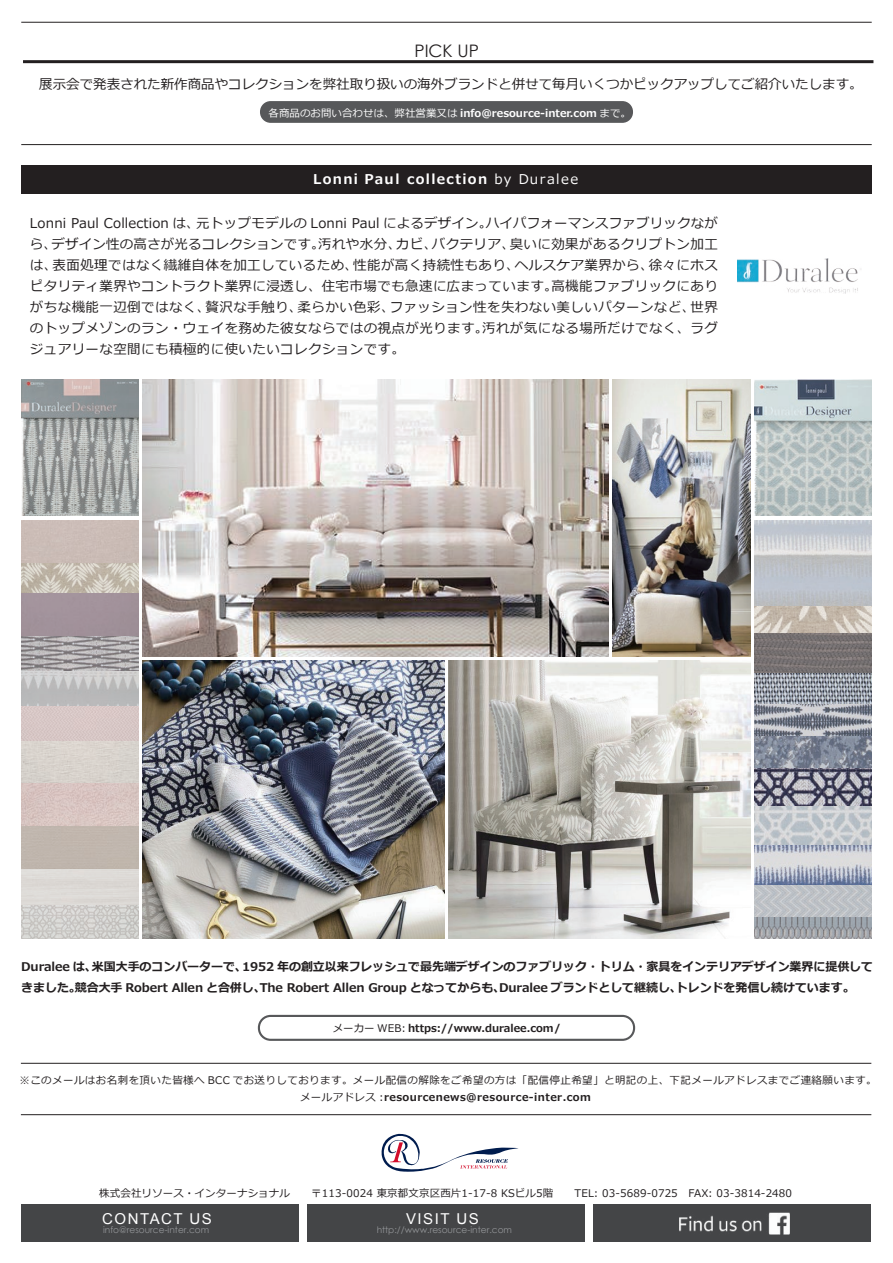
<style>
.page{position:relative;width:893px;height:1263px;background:#fff}
.page>*{position:absolute;margin:0;border:0;box-sizing:border-box;transform-origin:0 0}
.t1{font:17.25px "Century Gothic";color:#231f20}
.t2{font:15px "Arial";letter-spacing:.1em;color:#fff}
.t3{font:13.5px/21px "Meiryo";color:#231f20;text-align:justify}
.t4{font:700 13.5px "Meiryo";letter-spacing:.1em;color:#fff}
.t5{font:700 12px/21px "Meiryo";letter-spacing:-.005em;color:#231f20}
.t6{font:10.5px/16.5px "Meiryo";letter-spacing:.04em;color:#231f20;text-align:center}
.t7{font:10.5px "Meiryo";letter-spacing:.01em;color:#231f20}
.t8{font:700 10.5px "Meiryo";color:#fff}
.t9{font:700 10.5px "Meiryo";color:#231f20}
.t10{font:9px "Century Gothic";color:#939598}
.s1{font-weight:400}
.s2{font-weight:700}
</style>
<div class="page">
<img style="left:755px;top:379px;width:117px;height:137px">
<img style="left:21px;top:379px;width:117px;height:137px">
<img style="left:755px;top:916px;width:117px;height:22px">
<img style="left:755px;top:884px;width:117px;height:32px">
<img style="left:755px;top:844px;width:117px;height:40px">
<img style="left:755px;top:806px;width:117px;height:38px">
<img style="left:755px;top:768px;width:117px;height:38px">
<img style="left:755px;top:735px;width:117px;height:33px">
<img style="left:755px;top:703px;width:117px;height:32px">
<img style="left:755px;top:672px;width:117px;height:31px">
<img style="left:755px;top:633px;width:117px;height:39px">
<img style="left:755px;top:605px;width:117px;height:28px">
<img style="left:755px;top:520px;width:117px;height:85px">
<img style="left:21px;top:904px;width:117px;height:34px">
<div style="left:21px;top:825px;width:117px;height:44px;background:#c0b6ad"></div>
<img style="left:21px;top:783px;width:117px;height:42px">
<div style="left:21px;top:741px;width:117px;height:42px;background:#d8d3cd"></div>
<div style="left:21px;top:705px;width:117px;height:36px;background:#d7c7c6"></div>
<img style="left:21px;top:670px;width:117px;height:35px">
<img style="left:21px;top:636px;width:117px;height:34px">
<img style="left:21px;top:562px;width:117px;height:31px">
<div style="left:21px;top:520px;width:117px;height:42px;background:#cabcb6"></div>
<img style="left:142px;top:661px;width:302px;height:277px">
<img style="left:449px;top:661px;width:301px;height:277px">
<img style="left:142px;top:379px;width:466px;height:278px">
<img style="left:612px;top:379px;width:138px;height:278px">
<img style="left:737px;top:258px;width:124px;height:35px">
<div style="left:21px;top:165px;width:851px;height:29px;background:#231f20"></div>
<svg style="left:258px;top:1015px;width:377px;height:26px"></svg>
<hr style="left:21px;top:22px;width:851px;height:1px;background:#231f20">
<hr style="left:23px;top:60px;width:850px;height:3px;background:#231f20">
<hr style="left:21px;top:144px;width:851px;height:1px;background:#231f20">
<div style="left:260px;top:101px;width:373px;height:22px;background:#57585a;border-radius:11px"></div>
<hr style="left:21px;top:1063px;width:850px;height:1px;background:#231f20">
<hr style="left:21px;top:1114px;width:850px;height:1px;background:#231f20">
<svg style="left:381px;top:1133px;width:137px;height:39px"></svg>
<div style="left:594px;top:1204px;width:277px;height:38px;background:#444547"></div>
<img style="left:679px;top:1212px;width:111px;height:22px">
<div style="left:21px;top:1204px;width:278px;height:38px;background:#444547"></div>
<div style="left:307px;top:1204px;width:278px;height:38px;background:#444547"></div>
<p class="t1" style="left:414px;top:39px;width:66px">PICK UP</p>
<p class="t3" style="left:39px;top:74px;width:825px">展示会で発表された新作商品やコレクションを弊社取り扱いの海外ブランドと併せて毎月いくつかピックアップしてご紹介いたします。</p>
<p class="t8" style="left:269px;top:105px;width:364px"><span class="s1">各商品のお問い合わせは、弊社営業又は</span> info@resource-inter.com <span class="s1">まで。</span></p>
<p class="t4" style="left:313px;top:170px;width:266px">Lonni Paul collection <span class="s1">by Duralee</span></p>
<p class="t3" style="left:30px;top:213px;width:689px">Lonni Paul Collection は、元トップモデルの Lonni Paul によるデザイン。ハイパフォーマンスファブリックながら、デザイン性の高さが光るコレクションです。汚れや水分、カビ、バクテリア、臭いに効果があるクリプトン加工は、表面処理ではなく繊維自体を加工しているため、性能が高く持続性もあり、ヘルスケア業界から、徐々にホスピタリティ業界やコントラクト業界に浸透し、住宅市場でも急速に広まっています。高機能ファブリックにありがちな機能一辺倒ではなく、贅沢な手触り、柔らかい色彩、ファッション性を失わない美しいパターンなど、世界のトップメゾンのラン・ウェイを務めた彼女ならではの視点が光ります。汚れが気になる場所だけでなく、ラグジュアリーな空間にも積極的に使いたいコレクションです。</p>
<p class="t5" style="left:21px;top:957px;width:853px">Duralee は、米国大手のコンバーターで、1952 年の創立以来フレッシュで最先端デザインのファブリック・トリム・家具をインテリアデザイン業界に提供してきました。競合大手 Robert Allen と合併し、The Robert Allen Group となってからも、Duralee ブランドとして継続し、トレンドを発信し続けています。</p>
<p class="t9" style="left:333px;top:1021px;width:229px"><span class="s1">メーカー WEB:</span> https://www.duralee.com/</p>
<p class="t6" style="left:19px;top:1072px;width:859px">※このメールはお名刺を頂いた皆様へ BCC でお送りしております。メール配信の解除をご希望の方は「配信停止希望」と明記の上、下記メールアドレスまでご連絡願います。メールアドレス :<span class="s2">resourcenews@resource-inter.com</span></p>
<p class="t7" style="left:99px;top:1185px;width:694px">株式会社リソース・インターナショナル　　〒113-0024 東京都文京区西片1-17-8 KSビル5階　　TEL: 03-5689-0725　FAX: 03-3814-2480</p>
<p class="t2" style="left:102px;top:1208px;width:111px">CONTACT US</p>
<p class="t10" style="left:103px;top:1223px;width:108px">info@resource-inter.com</p>
<p class="t2" style="left:406px;top:1208px;width:74px">VISIT US</p>
<p class="t10" style="left:377px;top:1223px;width:137px">http://www.resource-inter.com</p>
</div>
